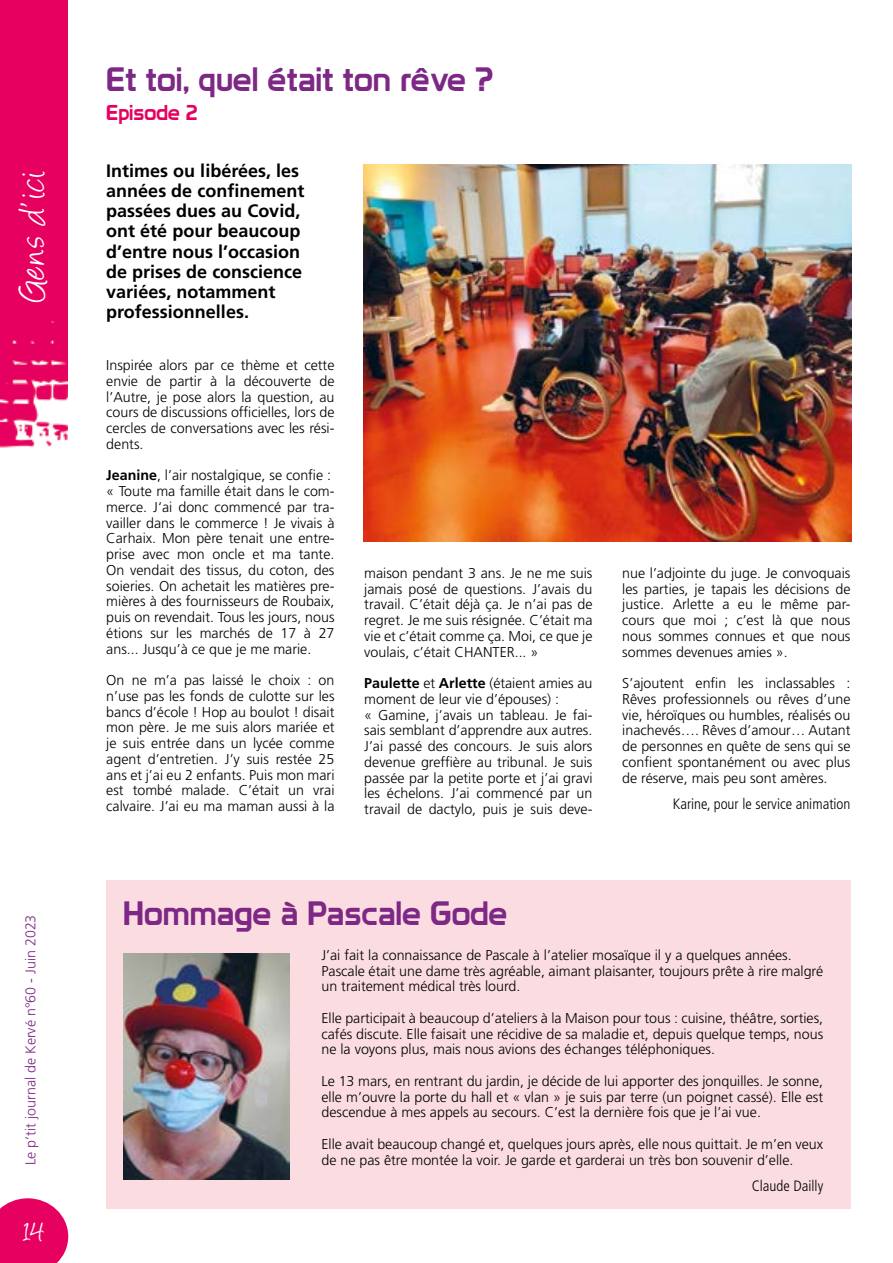
<style>
.page{position:relative;width:893px;height:1263px;background:#fff}
.page>*{position:absolute;margin:0;border:0;box-sizing:border-box;transform-origin:0 0}
.t1{font:42px "Angelina";color:#fff}
.t2{font:33px "Prototype";color:#7d2885}
.t3{font:30px "Angelina";color:#fff}
.t4{font:21px "Prototype";color:#e6005f}
.t5{font:700 18px/20.2px "Frutiger LT Std";color:#000}
.t6{font:300 condensed 15px "Frutiger";color:#000}
.t7{font:300 14.25px/15.8px "Frutiger LT Std";color:#000;text-align:justify}
.t8{font:300 14.25px "Frutiger LT Std";color:#7d2885}
.s1{font-weight:700}
</style>
<div class="page">
<div style="left:106px;top:880px;width:744px;height:329px;background:#fbdde1"></div>
<svg style="left:0;top:1198px;width:68px;height:65px;background:#e81e72"></svg>
<img style="left:0;top:0;width:68px;height:448px">
<img style="left:364px;top:165px;width:487px;height:377px">
<img style="left:123px;top:953px;width:166px;height:227px">
<h1 class="t1" style="left:15px;top:301px;width:131px;rotate:-90deg">Gens d’ici</h1>
<p class="t8" style="left:23px;top:1165px;width:252px;rotate:-90deg">Le p’tit journal de Kervé n°60 - Juin 2023</p>
<h3 class="t3" style="left:24px;top:1219px;width:22px">14</h3>
<h2 class="t2" style="left:106px;top:59px;width:388px">Et toi, quel était ton rêve ?</h2>
<h3 class="t4" style="left:106px;top:100px;width:93px">Episode 2</h3>
<p class="t5" style="left:106px;top:160px;width:200px">Intimes ou libérées, les années de confinement passées dues au Covid, ont été pour beaucoup d’entre nous l’occasion de prises de conscience variées, notamment professionnelles.</p>
<p class="t7" style="left:106px;top:357px;width:230px">Inspirée alors par ce thème et cette envie de partir à la découverte de l’Autre, je pose alors la question, au cours de discussions officielles, lors de cercles de conversations avec les rési&shy;dents.</p>
<p class="t7" style="left:106px;top:468px;width:230px;text-align:left"><span class="s1">Jeanine</span>, l’air nostalgique, se confie : « Toute ma famille était dans le com&shy;merce. J‘ai donc commencé par tra&shy;vailler dans le commerce ! Je vivais à Carhaix. Mon père tenait une entre&shy;prise avec mon oncle et ma tante.<br>On vendait des tissus, du coton, des soieries. On achetait les matières pre&shy;mières à des fournisseurs de Roubaix, puis on revendait. Tous les jours, nous étions sur les marchés de 17 à 27 ans... Jusqu’à ce que je me marie.</p>
<p class="t7" style="left:106px;top:672px;width:230px">On ne m’a pas laissé le choix : on n’use pas les fonds de culotte sur les bancs d’école ! Hop au boulot ! disait mon père. Je me suis alors mariée et je suis entrée dans un lycée comme agent d’entretien. J’y suis restée 25 ans et j’ai eu 2 enfants. Puis mon mari est tombé malade. C’était un vrai calvaire. J’ai eu ma maman aussi à la</p>
<p class="t7" style="left:364px;top:565px;width:230px">maison pendant 3 ans. Je ne me suis jamais posé de questions. J’avais du travail. C’était déjà ça. Je n’ai pas de regret. Je me suis résignée. C’était ma vie et c’était comme ça. Moi, ce que je voulais, c’était CHANTER... »</p>
<p class="t7" style="left:364px;top:675px;width:230px;text-align:left"><span class="s1">Paulette</span> et <span class="s1">Arlette</span> (étaient amies au moment de leur vie d’épouses) :<br>« Gamine, j’avais un tableau. Je fai&shy;sais semblant d’apprendre aux autres.<br>J’ai passé des concours. Je suis alors devenue greffière au tribunal. Je suis passée par la petite porte et j’ai gravi les échelons. J’ai commencé par un travail de dactylo, puis je suis deve-</p>
<p class="t7" style="left:622px;top:565px;width:230px">nue l’adjointe du juge. Je convoquais les parties, je tapais les décisions de justice. Arlette a eu le même par&shy;cours que moi ; c’est là que nous nous sommes connues et que nous sommes devenues amies ».</p>
<p class="t7" style="left:622px;top:675px;width:230px">S’ajoutent enfin les inclassables :<br>Rêves professionnels ou rêves d’une vie, héroïques ou humbles, réalisés ou inachevés…. Rêves d’amour… Autant de personnes en quête de sens qui se confient spontanément ou avec plus de réserve, mais peu sont amères.</p>
<p class="t6" style="left:673px;top:795px;width:179px">Karine, pour le service animation</p>
<h2 class="t2" style="left:123px;top:894px;width:386px">Hommage à Pascale Gode</h2>
<p class="t7" style="left:321px;top:947px;width:503px;text-align:left">J’ai fait la connaissance de Pascale à l’atelier mosaïque il y a quelques années.<br>Pascale était une dame très agréable, aimant plaisanter, toujours prête à rire malgré un traitement médical très lourd.</p>
<p class="t7" style="left:321px;top:1010px;width:503px">Elle participait à beaucoup d’ateliers à la Maison pour tous : cuisine, théâtre, sorties, cafés discute. Elle faisait une récidive de sa maladie et, depuis quelque temps, nous ne la voyons plus, mais nous avions des échanges téléphoniques.</p>
<p class="t7" style="left:321px;top:1073px;width:503px">Le 13 mars, en rentrant du jardin, je décide de lui apporter des jonquilles. Je sonne, elle m’ouvre la porte du hall et « vlan » je suis par terre (un poignet cassé). Elle est descendue à mes appels au secours. C’est la dernière fois que je l’ai vue.</p>
<p class="t7" style="left:321px;top:1136px;width:503px">Elle avait beaucoup changé et, quelques jours après, elle nous quittait. Je m’en veux de ne pas être montée la voir. Je garde et garderai un très bon souvenir d’elle.</p>
<p class="t6" style="left:752px;top:1177px;width:73px">Claude Dailly</p>
</div>
